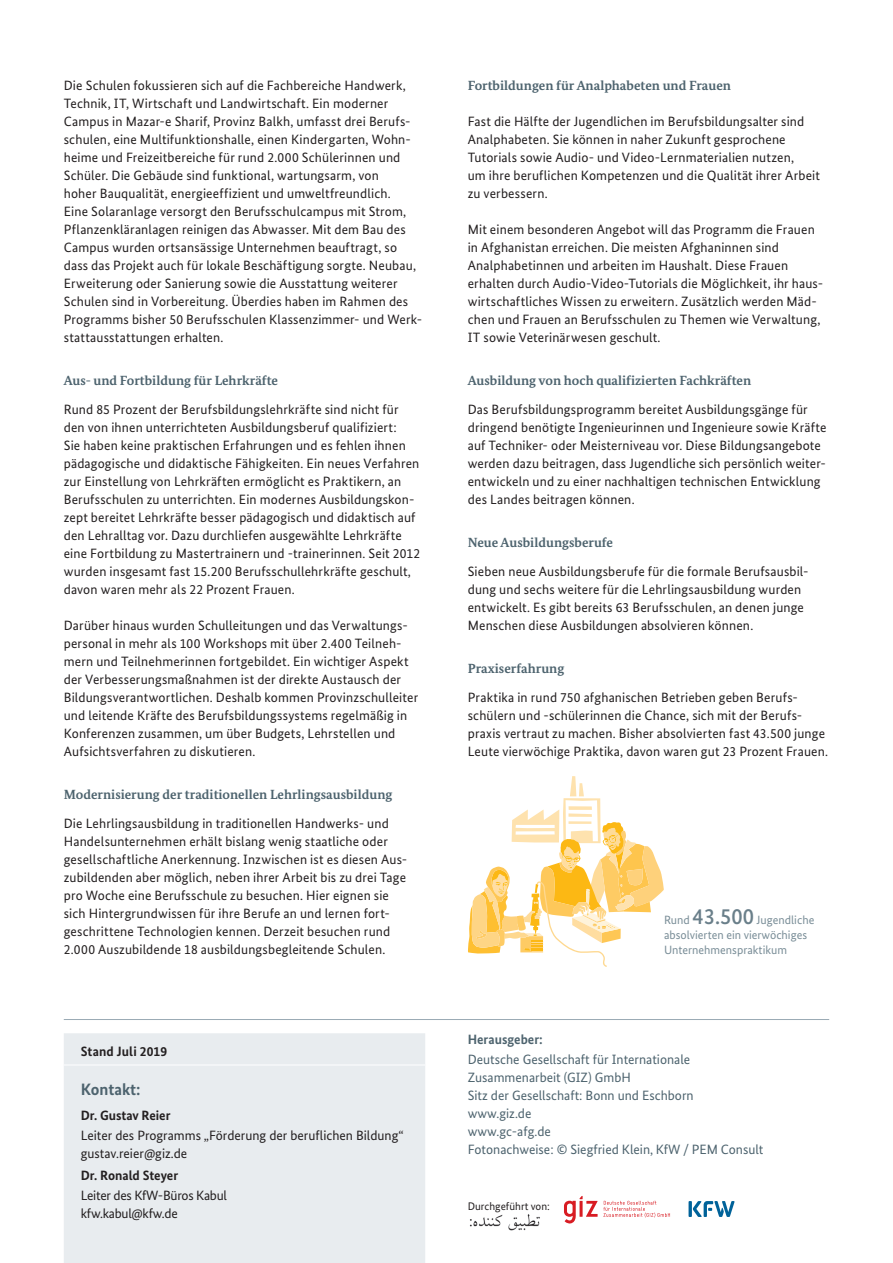
<style>
.page{position:relative;width:893px;height:1263px;background:#fff}
.page>*{position:absolute;margin:0;border:0;box-sizing:border-box;transform-origin:0 0}
.t1{font:700 16.5px "Bundes Sans";color:#4d636e}
.t2{font:13.5px/18px "Bundes Sans";letter-spacing:.01em;color:#231f20}
.t3{font:13.5px/18px "Bundes Sans";color:#4d636e}
.t4{font:700 13.5px "Bundes Sans";color:#231f20}
.t5{font:13.5px/18px "Bundes Sans";letter-spacing:-.02em;color:#231f20}
.t6{font:700 13.5px "Bundes Sans";color:#4d636e}
.t7{font:700 13.35px "Bundes Serif";color:#4d636e}
.t8{font:12px/15px "Bundes Sans";color:#798d97}
.t9{font:10.95px "Bundes Sans";color:#231f20}
.s1{font-weight:500;font-size:22.5px;color:#6a7f8a}
</style>
<div class="page">
<div style="left:64px;top:1033px;width:361px;height:230px;background:#e8ecef"></div>
<hr style="left:64px;top:1064px;width:361px;height:1px;background:#fff">
<hr style="left:64px;top:1019px;width:765px;height:1px;background:#99aab4">
<img style="left:470px;top:1214px;width:70px;height:16px">
<svg style="left:564px;top:1196px;width:106px;height:28px"></svg>
<hr style="left:689px;top:1201px;width:3px;height:16px;background:#006299">
<svg style="left:693px;top:1201px;width:41px;height:16px"></svg>
<svg style="left:468px;top:776px;width:196px;height:191px"></svg>
<p class="t2" style="left:64px;top:76px;width:360px">Die Schulen fokussieren sich auf die Fachbereiche Handwerk, Technik, IT, Wirtschaft und Landwirtschaft. Ein moderner Campus in Mazar-e Sharif, Provinz Balkh, umfasst drei Berufs&shy;schulen, eine Multifunktionshalle, einen Kindergarten, Wohn&shy;heime und Freizeitbereiche für rund 2.000 Schülerinnen und Schüler. Die Gebäude sind funktional, wartungsarm, von<br>hoher Bauqualität, energieeffizient und umweltfreundlich.<br>Eine Solaranlage versorgt den Berufsschulcampus mit Strom, Pflanzenkläranlagen reinigen das Abwasser. Mit dem Bau des Campus wurden ortsansässige Unternehmen beauftragt, so dass das Projekt auch für lokale Beschäftigung sorgte. Neubau, Erweiterung oder Sanierung sowie die Ausstattung weiterer Schulen sind in Vorbereitung. Überdies haben im Rahmen des Programms bisher 50 Berufsschulen Klassenzimmer- und Werk&shy;stattausstattungen erhalten.</p>
<p class="t7" style="left:64px;top:372px;width:216px">Aus- und Fortbildung für Lehrkräfte</p>
<p class="t2" style="left:64px;top:400px;width:358px">Rund 85 Prozent der Berufsbildungslehrkräfte sind nicht für den von ihnen unterrichteten Ausbildungsberuf qualifiziert:<br>Sie haben keine praktischen Erfahrungen und es fehlen ihnen pädagogische und didaktische Fähigkeiten. Ein neues Verfahren zur Einstellung von Lehrkräften ermöglicht es Praktikern, an Berufsschulen zu unterrichten. Ein modernes Ausbildungskon&shy;zept bereitet Lehrkräfte besser pädagogisch und didaktisch auf den Lehralltag vor. Dazu durchliefen ausgewählte Lehrkräfte eine Fortbildung zu Mastertrainern und -trainerinnen. Seit 2012 wurden insgesamt fast 15.200 Berufsschullehrkräfte geschult, davon waren mehr als 22 Prozent Frauen.</p>
<p class="t2" style="left:64px;top:616px;width:356px">Darüber hinaus wurden Schulleitungen und das Verwaltungs&shy;personal in mehr als 100 Workshops mit über 2.400 Teilneh&shy;mern und Teilnehmerinnen fortgebildet. Ein wichtiger Aspekt der Verbesserungsmaßnahmen ist der direkte Austausch der Bildungsverantwortlichen. Deshalb kommen Provinzschulleiter und leitende Kräfte des Berufsbildungssystems regelmäßig in Konferenzen zusammen, um über Budgets, Lehrstellen und Aufsichtsverfahren zu diskutieren.</p>
<p class="t7" style="left:64px;top:786px;width:330px">Modernisierung der traditionellen Lehrlingsausbildung</p>
<p class="t2" style="left:64px;top:814px;width:344px">Die Lehrlingsausbildung in traditionellen Handwerks- und Handelsunternehmen erhält bislang wenig staatliche oder gesellschaftliche Anerkennung. Inzwischen ist es diesen Aus&shy;zubildenden aber möglich, neben ihrer Arbeit bis zu drei Tage pro Woche eine Berufsschule zu besuchen. Hier eignen sie sich Hintergrundwissen für ihre Berufe an und lernen fort&shy;geschrittene Technologien kennen. Derzeit besuchen rund 2.000 Auszubildende 18 ausbildungsbegleitende Schulen.</p>
<p class="t4" style="left:81px;top:1043px;width:88px">Stand Juli 2019</p>
<p class="t1" style="left:81px;top:1079px;width:61px">Kontakt:</p>
<p class="t4" style="left:81px;top:1107px;width:91px">Dr. Gustav Reier</p>
<p class="t2" style="left:81px;top:1126px;width:324px">Leiter des Programms „Förderung der beruflichen Bildung“ gustav.reier@giz.de</p>
<p class="t4" style="left:81px;top:1167px;width:99px">Dr. Ronald Steyer</p>
<p class="t5" style="left:81px;top:1186px;width:148px">Leiter des KfW-Büros Kabul kfw.kabul@kfw.de</p>
<p class="t7" style="left:468px;top:77px;width:265px">Fortbildungen für Analphabeten und Frauen</p>
<p class="t2" style="left:468px;top:112px;width:354px">Fast die Hälfte der Jugendlichen im Berufsbildungsalter sind Analphabeten. Sie können in naher Zukunft gesprochene Tutorials sowie Audio- und Video-Lernmaterialien nutzen,<br>um ihre beruflichen Kompetenzen und die Qualität ihrer Arbeit zu verbessern.</p>
<p class="t2" style="left:468px;top:220px;width:357px">Mit einem besonderen Angebot will das Programm die Frauen in Afghanistan erreichen. Die meisten Afghaninnen sind Analphabetinnen und arbeiten im Haushalt. Diese Frauen erhalten durch Audio-Video-Tutorials die Möglichkeit, ihr haus&shy;wirtschaftliches Wissen zu erweitern. Zusätzlich werden Mäd&shy;chen und Frauen an Berufsschulen zu Themen wie Verwaltung, IT sowie Veterinärwesen geschult.</p>
<p class="t7" style="left:468px;top:372px;width:285px">Ausbildung von hoch qualifizierten Fachkräften</p>
<p class="t2" style="left:468px;top:400px;width:360px">Das Berufsbildungsprogramm bereitet Ausbildungsgänge für dringend benötigte Ingenieurinnen und Ingenieure sowie Kräfte auf Techniker- oder Meisterniveau vor. Diese Bildungsangebote werden dazu beitragen, dass Jugendliche sich persönlich weiter&shy;entwickeln und zu einer nachhaltigen technischen Entwicklung des Landes beitragen können.</p>
<p class="t7" style="left:468px;top:534px;width:147px">Neue Ausbildungsberufe</p>
<p class="t2" style="left:468px;top:562px;width:342px">Sieben neue Ausbildungsberufe für die formale Berufsausbil&shy;dung und sechs weitere für die Lehrlingsausbildung wurden entwickelt. Es gibt bereits 63 Berufsschulen, an denen junge Menschen diese Ausbildungen absolvieren können.</p>
<p class="t7" style="left:468px;top:660px;width:98px">Praxiserfahrung</p>
<p class="t2" style="left:468px;top:688px;width:362px">Praktika in rund 750 afghanischen Betrieben geben Berufs&shy;schülern und -schülerinnen die Chance, sich mit der Berufs&shy;praxis vertraut zu machen. Bisher absolvierten fast 43.500 junge Leute vierwöchige Praktika, davon waren gut 23 Prozent Frauen.</p>
<p class="t8" style="left:664px;top:912px;width:152px">Rund <span class="s1">43.500</span> Jugendliche absolvierten ein vierwöchiges<br>Unternehmenspraktikum</p>
<p class="t6" style="left:468px;top:1031px;width:77px">Herausgeber:</p>
<p class="t3" style="left:468px;top:1050px;width:297px">Deutsche Gesellschaft für Internationale<br>Zusammenarbeit (GIZ) GmbH<br>Sitz der Gesellschaft: Bonn und Eschborn<br>www.giz.de<br>www.gc-afg.de<br>Fotonachweise: © Siegfried Klein, KfW / PEM Consult</p>
<p class="t9" style="left:468px;top:1199px;width:84px">Durchgeführt von:</p>
</div>
